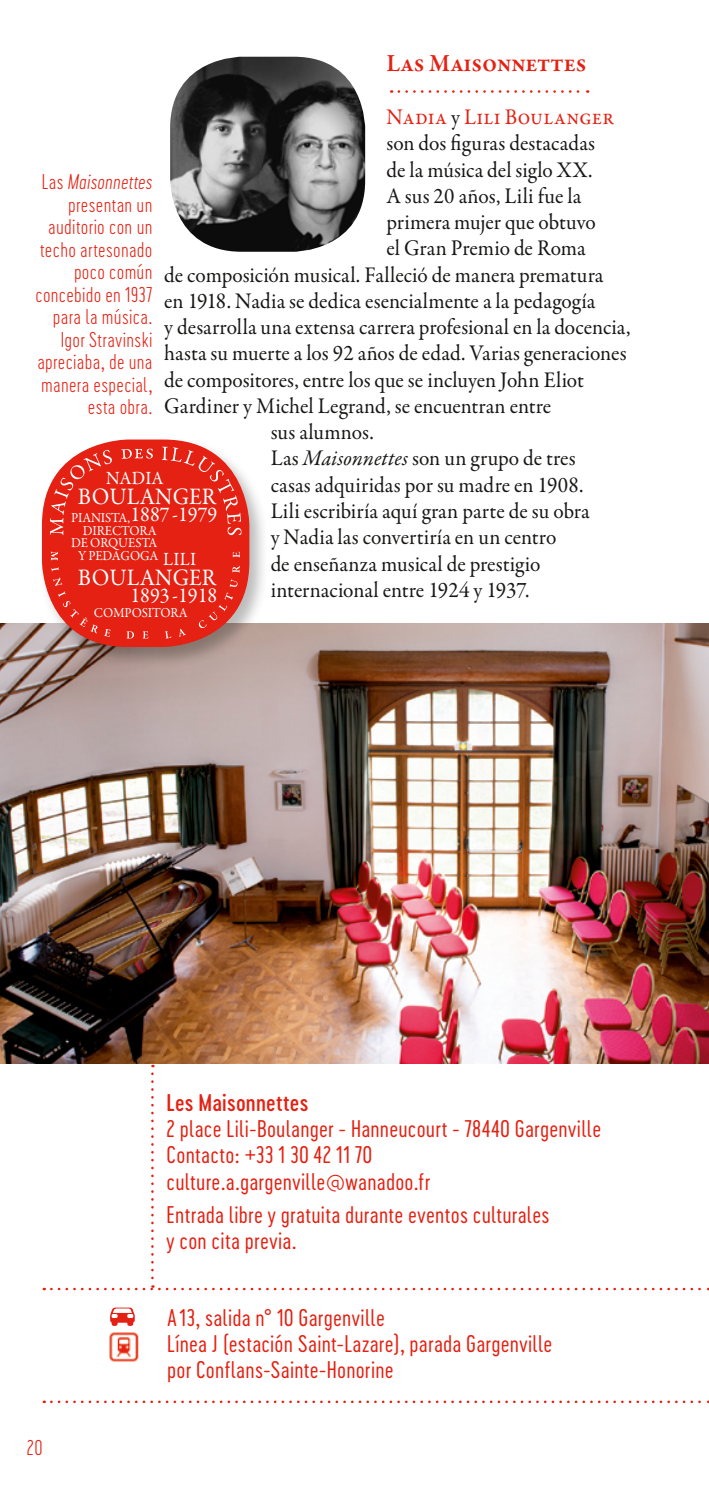
<style>
.page{position:relative;width:709px;height:1489px;background:#fff}
.page>*{position:absolute;margin:0;border:0;box-sizing:border-box;transform-origin:0 0}
.t1{font:600 25px "Garamond Premr Pro";letter-spacing:-.005em;color:#e42112;scale:.95 1}
.t2{font:23.75px "Garamond Premr Pro";letter-spacing:.005em;color:#fff;scale:.95 1}
.t3{font:22.5px "Garamond Premr Pro";letter-spacing:.01em;color:#181716;scale:.95 1}
.t4{font:22.5px/26.2px "Cervo Neue Light Neue";letter-spacing:.01em;color:#e42112}
.t5{font:22.5px "Garamond Premr Pro";letter-spacing:.01em;color:#e42112;scale:.95 1}
.t6{font:22.5px "Cervo Neue Medium Neue";letter-spacing:.01em;color:#e42112}
.t7{font:21.25px "Garamond Premr Pro";color:#fff;scale:.95 1}
.t8{font:20px/22.5px "Cervo Neue Thin Neue";letter-spacing:.015em;color:#e42112;text-align:right}
.t9{font:18.75px "Garamond Premr Pro";letter-spacing:.01em;color:#fff;scale:.95 1}
.t10{font:13.75px "Garamond Premr Pro";letter-spacing:-.01em;color:#fff;scale:.95 1}
.s1{color:#181716}
.s2{font-style:italic}
.s3{font-size:17.5px}
</style>
<div class="page">
<svg style="left:51px;top:1400px;width:658px;height:2px"></svg>
<svg style="left:51px;top:1073px;width:658px;height:217px"></svg>
<svg style="left:110px;top:1307px;width:25px;height:18px"></svg>
<img style="left:110px;top:1332px;width:29px;height:29px">
<img style="left:0;top:624px;width:709px;height:439px">
<svg style="left:399px;top:90px;width:189px;height:3px"></svg>
<div style="left:38px;top:438px;width:230px;height:230px;background:#1c1d1b;opacity:.3"></div>
<svg style="left:43px;top:440px;width:206px;height:206px;background:#e14e42"></svg>
<svg style="left:50px;top:450px;width:62px;height:85px;background:#e84336"></svg>
<svg style="left:121px;top:448px;width:32px;height:11px"></svg>
<svg style="left:162px;top:446px;width:79px;height:89px;background:#e63f32"></svg>
<svg style="left:51px;top:551px;width:189px;height:87px;background:#e12c1e"></svg>
<img style="left:170px;top:57px;width:195px;height:195px">
<p class="t1" style="left:386px;top:48px;width:212px">Las Maisonnettes</p>
<p class="t5" style="left:386px;top:103px;width:241px">Nadia <span class="s1">y</span> Lili Boulanger</p>
<p class="t3" style="left:386px;top:130px;width:221px">son dos figuras destacadas</p>
<p class="t3" style="left:386px;top:156px;width:218px">de la música del siglo XX.</p>
<p class="t3" style="left:386px;top:182px;width:207px">A sus 20 años, Lili fue la</p>
<p class="t3" style="left:386px;top:208px;width:222px">primera mujer que obtuvo</p>
<p class="t3" style="left:386px;top:235px;width:211px">el Gran Premio de Roma</p>
<p class="t3" style="left:164px;top:261px;width:464px">de composición musical. Falleció de manera prematura</p>
<p class="t3" style="left:164px;top:287px;width:455px">en 1918. Nadia se dedica esencialmente a la pedagogía</p>
<p class="t3" style="left:164px;top:313px;width:492px">y desarrolla una extensa carrera profesional en la docencia,</p>
<p class="t3" style="left:164px;top:340px;width:488px">hasta su muerte a los 92 años de edad. Varias generaciones</p>
<p class="t3" style="left:164px;top:366px;width:443px">de compositores, entre los que se incluyen John Eliot</p>
<p class="t3" style="left:164px;top:392px;width:409px">Gardiner y Michel Legrand, se encuentran entre</p>
<p class="t3" style="left:271px;top:418px;width:110px">sus alumnos.</p>
<p class="t3" style="left:271px;top:445px;width:322px">Las <span class="s2">Maisonnettes</span> son un grupo de tres</p>
<p class="t3" style="left:271px;top:471px;width:331px">casas adquiridas por su madre en 1908.</p>
<p class="t3" style="left:271px;top:497px;width:337px">Lili escribiría aquí gran parte de su obra</p>
<p class="t3" style="left:271px;top:523px;width:302px">y Nadia las convertiría en un centro</p>
<p class="t3" style="left:271px;top:550px;width:285px">de enseñanza musical de prestigio</p>
<p class="t3" style="left:271px;top:576px;width:274px">internacional entre 1924 y 1937.</p>
<p class="t8" style="left:35px;top:170px;width:118px">Las <span class="s2">Maisonnettes </span>presentan un auditorio con un techo artesonado poco común concebido en 1937 para la música.<br>Igor Stravinski apreciaba, de una manera especial, esta obra.</p>
<p class="t9" style="left:106px;top:466px;width:62px">NADIA</p>
<p class="t2" style="left:78px;top:482px;width:147px">BOULANGER</p>
<p class="t7" style="left:130px;top:501px;width:93px">1887 -1979</p>
<p class="t10" style="left:71px;top:509px;width:63px">PIANISTA,</p>
<p class="t10" style="left:83px;top:522px;width:79px">DIRECTORA</p>
<p class="t10" style="left:71px;top:534px;width:92px">DE ORQUESTA</p>
<p class="t10" style="left:78px;top:547px;width:86px">Y PEDAGOGA</p>
<p class="t9" style="left:163px;top:547px;width:36px">LILI</p>
<p class="t2" style="left:78px;top:562px;width:147px">BOULANGER</p>
<p class="t7" style="left:130px;top:582px;width:93px">1893 -1918</p>
<p class="t10" style="left:94px;top:604px;width:100px">COMPOSITORA</p>
<p class="t6" style="left:167px;top:1087px;width:143px">Les Maisonnettes</p>
<p class="t4" style="left:167px;top:1115px;width:436px">2 place Lili-Boulanger - Hanneucourt - 78440 Gargenville<br>Contacto: +33 1 30 42 11 70 culture.a.gargenville<span class="s3">@</span>wanadoo.fr</p>
<p class="t4" style="left:167px;top:1201px;width:384px">Entrada libre y gratuita durante eventos culturales y con cita previa.</p>
<p class="t8" style="left:27px;top:1436px;width:17px">20</p>
<p class="t4" style="left:167px;top:1303px;width:387px">A13, salida n° 10 Gargenville<br>Línea J (estación Saint-Lazare), parada Gargenville por Conflans-Sainte-Honorine</p>
</div>
